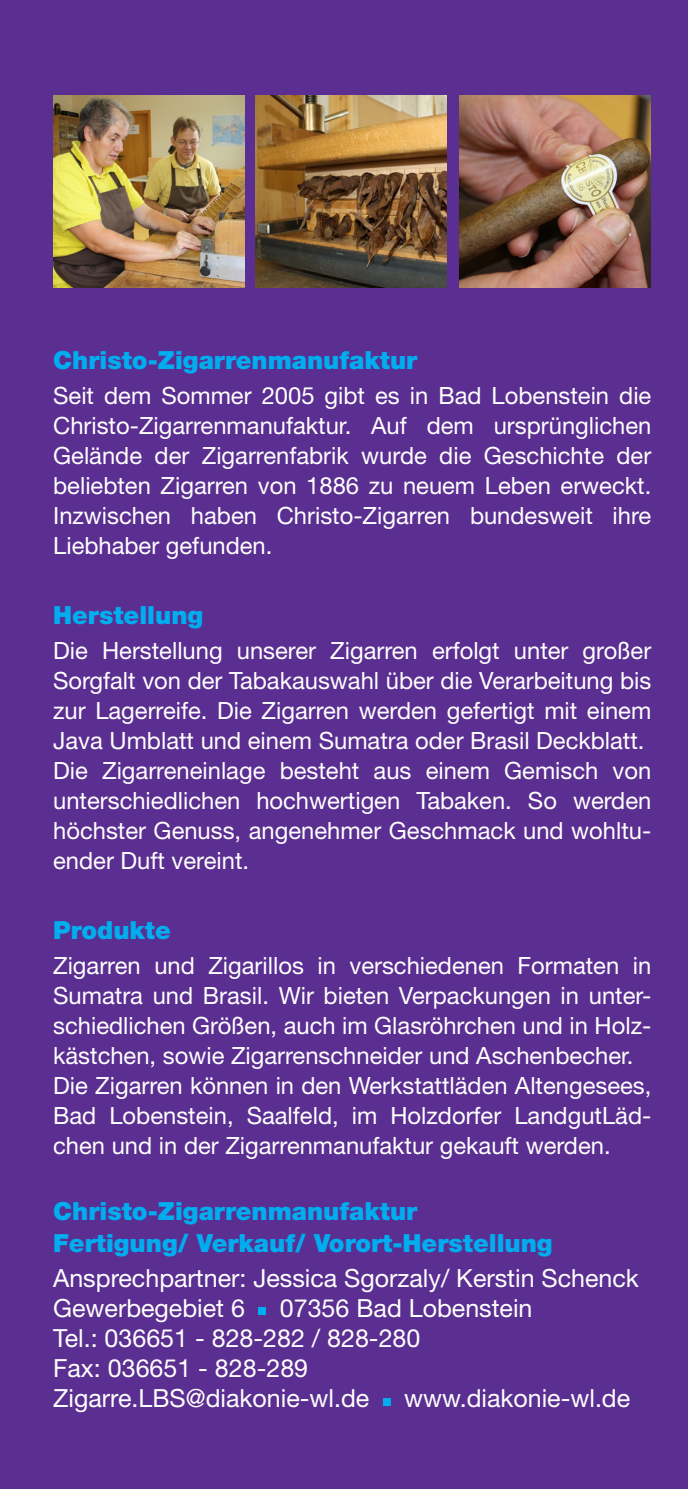
<style>
.page{position:relative;width:688px;height:1489px;background:#fff}
.page>*{position:absolute;margin:0;border:0;box-sizing:border-box;transform-origin:0 0}
.t1{font:25px "Helvetica Neue LT Std";color:#fff}
.t2{font:900 25px/32.5px "Helvetica Neue LT Std";color:#00aeef}
.t3{font:23.75px/30px "Helvetica Neue LT Std";color:#fff;text-align:justify}
</style>
<div class="page">
<div style="left:0;top:0;width:687px;height:1488px;background:#5b2e91"></div>
<div style="left:259px;top:1307px;width:7px;height:7px;background:#00aeef"></div>
<div style="left:383px;top:1397px;width:7px;height:7px;background:#00aeef"></div>
<img style="left:53px;top:96px;width:191px;height:191px">
<img style="left:255px;top:96px;width:191px;height:191px">
<img style="left:459px;top:96px;width:191px;height:191px">
<p class="t2" style="left:53px;top:344px;width:365px">Christo-Zigarrenmanufaktur</p>
<p class="t3" style="left:53px;top:380px;width:599px">Seit dem Sommer 2005 gibt es in Bad Lobenstein die Christo-Zigarrenmanufaktur. Auf dem ursprünglichen Gelände der Zigarrenfabrik wurde die Geschichte der beliebten Zigarren von 1886 zu neuem Leben erweckt.<br>Inzwischen haben Christo-Zigarren bundesweit ihre Liebhaber gefunden.</p>
<p class="t2" style="left:53px;top:599px;width:151px">Herstellung</p>
<p class="t3" style="left:53px;top:635px;width:599px">Die Herstellung unserer Zigarren erfolgt unter großer Sorgfalt von der Tabakauswahl über die Verarbeitung bis zur Lagerreife. Die Zigarren werden gefertigt mit einem Java Umblatt und einem Sumatra oder Brasil Deckblatt.</p>
<p class="t3" style="left:53px;top:755px;width:599px">Die Zigarreneinlage besteht aus einem Gemisch von unterschiedlichen hochwertigen Tabaken. So werden höchster Genuss, angenehmer Geschmack und wohltu&shy;ender Duft vereint.</p>
<p class="t2" style="left:53px;top:914px;width:119px">Produkte</p>
<p class="t3" style="left:53px;top:950px;width:599px">Zigarren und Zigarillos in verschiedenen Formaten in Sumatra und Brasil. Wir bieten Verpackungen in unter&shy;schiedlichen Größen, auch im Glasröhrchen und in Holz&shy;kästchen, sowie Zigarrenschneider und Aschenbecher.</p>
<p class="t3" style="left:53px;top:1070px;width:599px">Die Zigarren können in den Werkstattläden Altengesees, Bad Lobenstein, Saalfeld, im Holzdorfer LandgutLäd&shy;chen und in der Zigarrenmanufaktur gekauft werden.</p>
<p class="t2" style="left:53px;top:1194px;width:501px">Christo-Zigarrenmanufaktur<br>Fertigung/ Verkauf/ Vorort-Herstellung</p>
<p class="t1" style="left:53px;top:1263px;width:587px">Ansprechpartner: Jessica Sgorzaly/ Kerstin Schenck</p>
<p class="t1" style="left:53px;top:1293px;width:193px">Gewerbegebiet 6</p>
<p class="t1" style="left:280px;top:1293px;width:254px">07356 Bad Lobenstein</p>
<p class="t1" style="left:53px;top:1323px;width:368px">Tel.: 036651 - 828-282 / 828-280</p>
<p class="t1" style="left:53px;top:1353px;width:256px">Fax: 036651 - 828-289</p>
<p class="t1" style="left:53px;top:1383px;width:317px">Zigarre.LBS@diakonie-wl.de</p>
<p class="t1" style="left:404px;top:1383px;width:227px">www.diakonie-wl.de</p>
</div>
